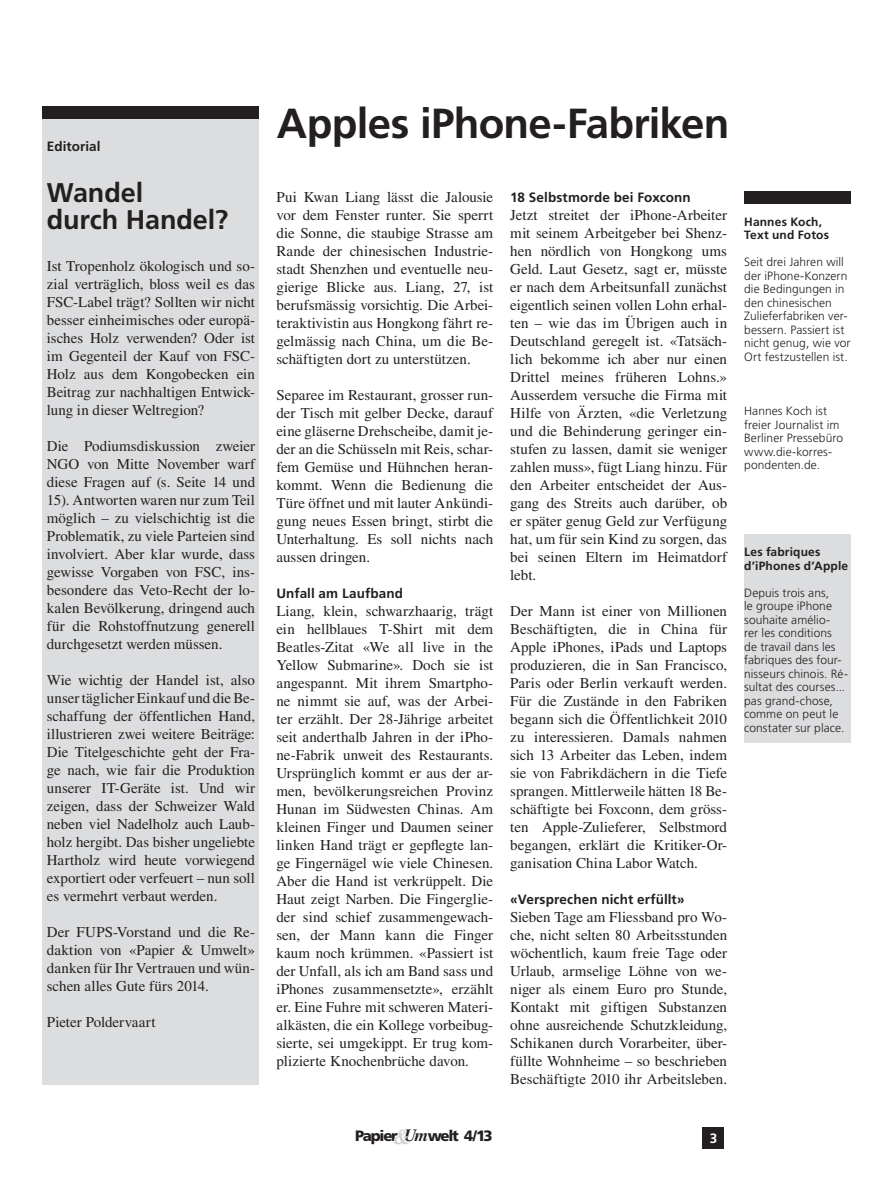
<style>
.page{position:relative;width:893px;height:1191px;background:#fff}
.page>*{position:absolute;margin:0;border:0;box-sizing:border-box;transform-origin:0 0}
.t1{font:700 42px "Frutiger LT Std";letter-spacing:-.015em;color:#231f20}
.t2{font:700 27px/27px "Frutiger LT Std";letter-spacing:-.005em;color:#231f20}
.t3{font:15px/18px "Times LT Std";color:#231f20;text-align:justify}
.t4{font:900 15px "Frutiger LT Std";letter-spacing:-.085em;color:#231f20}
.t5{font:700 13.5px "Frutiger LT Std";letter-spacing:.01em;color:#231f20}
.t6{font:700 13.5px "Frutiger LT Std";color:#fff}
.t7{font:300 12px/13.5px "Frutiger LT Std";letter-spacing:.005em;color:#231f20}
.t8{font:700 12px/13.5px "Frutiger LT Std";letter-spacing:.015em;color:#231f20}
.s1{font-family:"Times LT Std";font-weight:700;font-style:italic;font-size:21.3px;color:#d1d2d4}
.s2{font-family:"Times LT Std";font-weight:700;font-style:italic;font-size:17.25px}
</style>
<div class="page">
<div style="left:744px;top:191px;width:106px;height:13px;background:#231f20"></div>
<div style="left:703px;top:1127px;width:21px;height:21px;background:#231f20"></div>
<div style="left:43px;top:113px;width:216px;height:971px;background:#dcdddf"></div>
<div style="left:744px;top:534px;width:106px;height:208px;background:#dcdddf"></div>
<div style="left:43px;top:106px;width:216px;height:13px;background:#231f20"></div>
<p class="t5" style="left:47px;top:138px;width:55px">Editorial</p>
<h2 class="t2" style="left:47px;top:179px;width:183px">Wandel<br>durch Handel?</h2>
<p class="t3" style="left:47px;top:256px;width:210px">Ist Tropenholz ökologisch und so&shy;zial verträglich, bloss weil es das FSC-Label trägt? Sollten wir nicht besser einheimisches oder europä&shy;isches Holz verwenden? Oder ist im Gegenteil der Kauf von FSC-Holz aus dem Kongobecken ein Beitrag zur nachhaltigen Entwick&shy;lung in dieser Weltregion?</p>
<p class="t3" style="left:47px;top:436px;width:210px">Die Podiumsdiskussion zweier NGO von Mitte November warf diese Fragen auf (s. Seite 14 und 15). Antworten waren nur zum Teil möglich – zu vielschichtig ist die Problematik, zu viele Parteien sind involviert. Aber klar wurde, dass gewisse Vorgaben von FSC, ins&shy;besondere das Veto-Recht der lo&shy;kalen Bevölkerung, dringend auch für die Rohstoffnutzung generell durchgesetzt werden müssen.</p>
<p class="t3" style="left:47px;top:670px;width:210px">Wie wichtig der Handel ist, also unser täglicher Einkauf und die Be&shy;schaffung der öffentlichen Hand, illustrieren zwei weitere Beiträge:<br>Die Titelgeschichte geht der Fra&shy;ge nach, wie fair die Produktion unserer IT-Geräte ist. Und wir zeigen, dass der Schweizer Wald neben viel Nadelholz auch Laub&shy;holz hergibt. Das bisher ungeliebte Hartholz wird heute vorwiegend exportiert oder verfeuert – nun soll es vermehrt verbaut werden.</p>
<p class="t3" style="left:47px;top:922px;width:210px">Der FUPS-Vorstand und die Re&shy;daktion von «Papier &amp; Umwelt» danken für Ihr Vertrauen und wün&shy;schen alles Gute fürs 2014.</p>
<p class="t3" style="left:47px;top:1012px;width:110px">Pieter Poldervaart</p>
<h1 class="t1" style="left:277px;top:99px;width:454px">Apples iPhone-Fabriken</h1>
<p class="t3" style="left:276px;top:187px;width:218px">Pui Kwan Liang lässt die Jalousie vor dem Fenster runter. Sie sperrt die Sonne, die staubige Strasse am Rande der chinesischen Industrie&shy;stadt Shenzhen und eventuelle neu&shy;gierige Blicke aus. Liang, 27, ist berufsmässig vorsichtig. Die Arbei&shy;teraktivistin aus Hongkong fährt re&shy;gelmässig nach China, um die Be&shy;schäftigten dort zu unterstützen.</p>
<p class="t3" style="left:276px;top:385px;width:218px">Separee im Restaurant, grosser run&shy;der Tisch mit gelber Decke, darauf eine gläserne Drehscheibe, damit je&shy;der an die Schüsseln mit Reis, schar&shy;fem Gemüse und Hühnchen heran&shy;kommt. Wenn die Bedienung die Türe öffnet und mit lauter Ankündi&shy;gung neues Essen bringt, stirbt die Unterhaltung. Es soll nichts nach aussen dringen.</p>
<p class="t5" style="left:276px;top:585px;width:128px">Unfall am Laufband</p>
<p class="t3" style="left:276px;top:601px;width:218px">Liang, klein, schwarzhaarig, trägt ein hellblaues T-Shirt mit dem Beatles-Zitat «We all live in the Yellow Submarine». Doch sie ist angespannt. Mit ihrem Smartpho&shy;ne nimmt sie auf, was der Arbei&shy;ter erzählt. Der 28-Jährige arbeitet seit anderthalb Jahren in der iPho&shy;ne-Fabrik unweit des Restaurants.<br>Ursprünglich kommt er aus der ar&shy;men, bevölkerungsreichen Provinz Hunan im Südwesten Chinas. Am kleinen Finger und Daumen seiner linken Hand trägt er gepflegte lan&shy;ge Fingernägel wie viele Chinesen.<br>Aber die Hand ist verkrüppelt. Die Haut zeigt Narben. Die Fingerglie&shy;der sind schief zusammengewach&shy;sen, der Mann kann die Finger kaum noch krümmen. «Passiert ist der Unfall, als ich am Band sass und iPhones zusammensetzte», erzählt er. Eine Fuhre mit schweren Materi&shy;alkästen, die ein Kollege vorbeibug&shy;sierte, sei umgekippt. Er trug kom&shy;plizierte Knochenbrüche davon.</p>
<p class="t5" style="left:510px;top:189px;width:182px">18 Selbstmorde bei Foxconn</p>
<p class="t3" style="left:510px;top:205px;width:218px">Jetzt streitet der iPhone-Arbeiter mit seinem Arbeitgeber bei Shenz&shy;hen nördlich von Hongkong ums Geld. Laut Gesetz, sagt er, müsste er nach dem Arbeitsunfall zunächst eigentlich seinen vollen Lohn erhal&shy;ten – wie das im Übrigen auch in Deutschland geregelt ist. «Tatsäch&shy;lich bekomme ich aber nur einen Drittel meines früheren Lohns.» Ausserdem versuche die Firma mit Hilfe von Ärzten, «die Verletzung und die Behinderung geringer ein&shy;stufen zu lassen, damit sie weniger zahlen muss», fügt Liang hinzu. Für den Arbeiter entscheidet der Aus&shy;gang des Streits auch darüber, ob er später genug Geld zur Verfügung hat, um für sein Kind zu sorgen, das bei seinen Eltern im Heimatdorf lebt.</p>
<p class="t3" style="left:510px;top:601px;width:218px">Der Mann ist einer von Millionen Beschäftigten, die in China für Apple iPhones, iPads und Laptops produzieren, die in San Francisco, Paris oder Berlin verkauft werden.<br>Für die Zustände in den Fabriken begann sich die Öffentlichkeit 2010 zu interessieren. Damals nahmen sich 13 Arbeiter das Leben, indem sie von Fabrikdächern in die Tiefe sprangen. Mittlerweile hätten 18 Be&shy;schäftigte bei Foxconn, dem gröss&shy;ten Apple-Zulieferer, Selbstmord begangen, erklärt die Kritiker-Or&shy;ganisation China Labor Watch.</p>
<p class="t5" style="left:510px;top:891px;width:176px">«Versprechen nicht erfüllt»</p>
<p class="t3" style="left:510px;top:907px;width:218px">Sieben Tage am Fliessband pro Wo&shy;che, nicht selten 80 Arbeitsstunden wöchentlich, kaum freie Tage oder Urlaub, armselige Löhne von we&shy;niger als einem Euro pro Stunde, Kontakt mit giftigen Substanzen ohne ausreichende Schutzkleidung, Schikanen durch Vorarbeiter, über&shy;füllte Wohnheime – so beschrieben Beschäftigte 2010 ihr Arbeitsleben.</p>
<p class="t8" style="left:744px;top:215px;width:86px">Hannes Koch,<br>Text und Fotos</p>
<p class="t7" style="left:744px;top:256px;width:108px">Seit drei Jahren will der iPhone-Konzern die Bedingungen in den chinesischen<br>Zulieferfabriken ver&shy;bessern. Passiert ist nicht genug, wie vor<br>Ort festzustellen ist.</p>
<p class="t7" style="left:744px;top:404px;width:100px">Hannes Koch ist freier Journalist im<br>Berliner Pressebüro www.die-korres&shy;pondenten.de.</p>
<p class="t8" style="left:744px;top:545px;width:106px">Les fabriques d’iPhones d’Apple</p>
<p class="t7" style="left:744px;top:586px;width:105px">Depuis trois ans,<br>le groupe iPhone souhaite amélio-<br>rer les conditions<br>de travail dans les fabriques des four&shy;nisseurs chinois. Ré&shy;sultat des courses... pas grand-chose, comme on peut le constater sur place.</p>
<p class="t4" style="left:355px;top:1127px;width:139px">Papier <span class="s1">&amp;</span><span class="s2">Um</span>welt 4/13</p>
<p class="t6" style="left:710px;top:1130px;width:9px">3</p>
</div>
